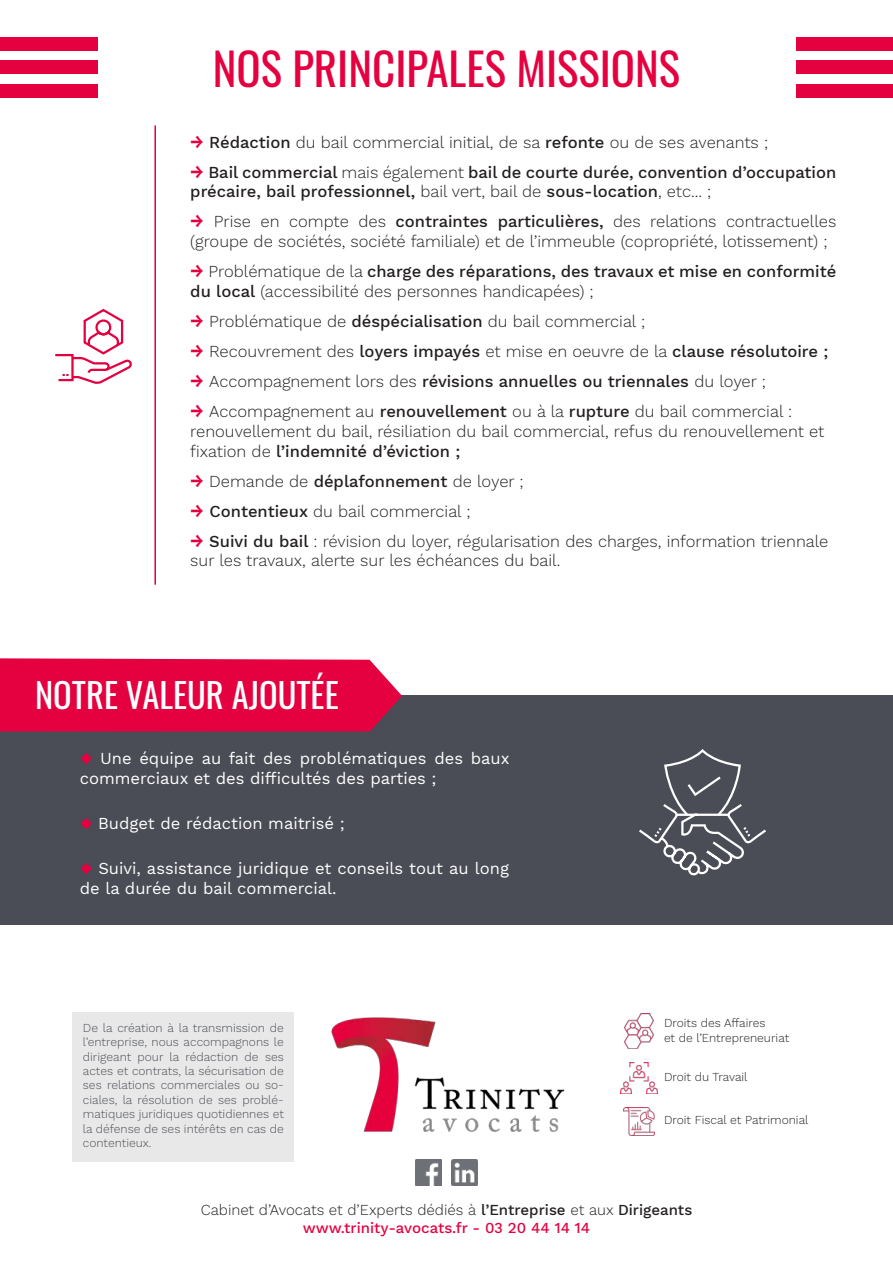
<style>
.page{position:relative;width:893px;height:1263px;background:#fff}
.page>*{position:absolute;margin:0;border:0;box-sizing:border-box;transform-origin:0 0}
.t1{font:45px "Oswald";color:#e50040}
.t2{font:34.5px "Oswald";color:#fff}
.t3{font:300 16.5px/19.8px "Work Sans";color:#231f20}
.t4{font:500 16.5px/19.8px "Work Sans";color:#231f20}
.t5{font:16.5px/19.8px "Work Sans";color:#fff}
.t6{font:300 15px/18px "Work Sans";color:#231f20;text-align:center}
.t7{font:300 12px/14.4px "Work Sans";color:#4a4d55;text-align:justify}
.t8{font:300 12px/14.4px "Work Sans";color:#231f20}
.s1{font-weight:600;font-size:18px;color:#e50040}
.s2{font-weight:500}
.s3{font-weight:300}
.s4{font-weight:600;color:#e50040}
.s5{font-weight:500;color:#e50040}
</style>
<div class="page">
<div style="left:0;top:696px;width:893px;height:229px;background:#4a4d55"></div>
<svg style="left:55px;top:308px;width:77px;height:76px"></svg>
<div style="left:0;top:84px;width:98px;height:14px;background:#e50040"></div>
<div style="left:0;top:61px;width:98px;height:13px;background:#e50040"></div>
<div style="left:0;top:37px;width:98px;height:14px;background:#e50040"></div>
<div style="left:796px;top:84px;width:97px;height:14px;background:#e50040"></div>
<div style="left:796px;top:61px;width:97px;height:13px;background:#e50040"></div>
<div style="left:796px;top:37px;width:97px;height:14px;background:#e50040"></div>
<hr style="left:154px;top:125px;width:2px;height:460px;background:#e50040">
<div style="left:0;top:658px;width:402px;height:73px;background:#e50040"></div>
<img style="left:331px;top:1017px;width:234px;height:115px">
<img style="left:415px;top:1159px;width:26px;height:26px">
<img style="left:452px;top:1159px;width:26px;height:26px">
<div style="left:72px;top:1012px;width:221px;height:149px;background:#e8e8e8"></div>
<img style="left:625px;top:1013px;width:28px;height:35px">
<img style="left:621px;top:1062px;width:36px;height:31px">
<img style="left:624px;top:1107px;width:30px;height:29px">
<svg style="left:639px;top:750px;width:127px;height:126px"></svg>
<h1 class="t1" style="left:213px;top:29px;width:469px">NOS PRINCIPALES MISSIONS</h1>
<p class="t3" style="left:190px;top:133px;width:579px"><span class="s1">→</span> <span class="s2">Rédaction</span> du bail commercial initial, de sa <span class="s2">refonte</span> ou de ses avenants ;</p>
<p class="t4" style="left:190px;top:163px;width:647px"><span class="s1">→</span> Bail commercial <span class="s3">mais également</span> bail de courte durée, convention d’occupation précaire, bail professionnel, <span class="s3">bail vert, bail de</span> sous-location<span class="s3">, etc... ;</span></p>
<p class="t3" style="left:190px;top:212px;width:647px"><span class="s1">→</span> Prise en compte des <span class="s2">contraintes particulières,</span> des relations contractuelles (groupe de sociétés, société familiale) et de l’immeuble (copropriété, lotissement) ;</p>
<p class="t3" style="left:190px;top:262px;width:647px"><span class="s1">→</span> Problématique de la <span class="s2">charge des réparations, des travaux et mise en conformité du local</span> (accessibilité des personnes handicapées) ;</p>
<p class="t3" style="left:190px;top:312px;width:456px"><span class="s1">→</span> Problématique de <span class="s2">déspécialisation</span> du bail commercial ;</p>
<p class="t3" style="left:190px;top:342px;width:640px"><span class="s1">→</span> Recouvrement des <span class="s2">loyers impayés</span> et mise en oeuvre de la <span class="s2">clause résolutoire ;</span></p>
<p class="t4" style="left:190px;top:372px;width:577px"><span class="s1">→</span> <span class="s3">Accompagnement lors des</span> révisions annuelles ou triennales <span class="s3">du loyer ;</span></p>
<p class="t3" style="left:190px;top:402px;width:636px"><span class="s1">→</span> Accompagnement au <span class="s2">renouvellement</span> ou à la <span class="s2">rupture</span> du bail commercial : renouvellement du bail, résiliation du bail commercial, refus du renouvellement et fixation de <span class="s2">l’indemnité d’éviction ;</span></p>
<p class="t3" style="left:190px;top:472px;width:335px"><span class="s1">→</span> Demande de <span class="s2">déplafonnement</span> de loyer ;</p>
<p class="t3" style="left:190px;top:502px;width:282px"><span class="s1">→</span> <span class="s2">Contentieux</span> du bail commercial ;</p>
<p class="t3" style="left:190px;top:532px;width:640px"><span class="s1">→</span> <span class="s2">Suivi du bail</span> : révision du loyer, régularisation des charges, information triennale sur les travaux, alerte sur les échéances du bail.</p>
<h2 class="t2" style="left:35px;top:664px;width:305px">NOTRE VALEUR AJOUTÉE</h2>
<p class="t5" style="left:80px;top:749px;width:431px"><span class="s4">◆</span> Une équipe au fait des problématiques des baux commerciaux et des difficultés des parties ;</p>
<p class="t5" style="left:80px;top:814px;width:266px"><span class="s4">◆</span> Budget de rédaction maitrisé ;</p>
<p class="t5" style="left:80px;top:859px;width:431px"><span class="s4">◆</span> Suivi, assistance juridique et conseils tout au long de la durée du bail commercial.</p>
<p class="t7" style="left:83px;top:1021px;width:202px">De la création à la transmission de l’entreprise, nous accompagnons le dirigeant pour la rédaction de ses actes et contrats, la sécurisation de ses relations commerciales ou so&shy;ciales, la résolution de ses problé&shy;matiques juridiques quotidiennes et la défense de ses intérêts en cas de contentieux.</p>
<p class="t8" style="left:664px;top:1016px;width:127px">Droits des Affaires<br>et de l’Entrepreneuriat</p>
<p class="t8" style="left:664px;top:1070px;width:85px">Droit du Travail</p>
<p class="t8" style="left:664px;top:1113px;width:146px">Droit Fiscal et Patrimonial</p>
<p class="t6" style="left:201px;top:1202px;width:493px">Cabinet d’Avocats et d’Experts dédiés à <span class="s2">l’Entreprise</span> et aux <span class="s2">Dirigeants </span><span class="s5">www.trinity-avocats.fr - 03 20 44 14 14</span></p>
</div>
